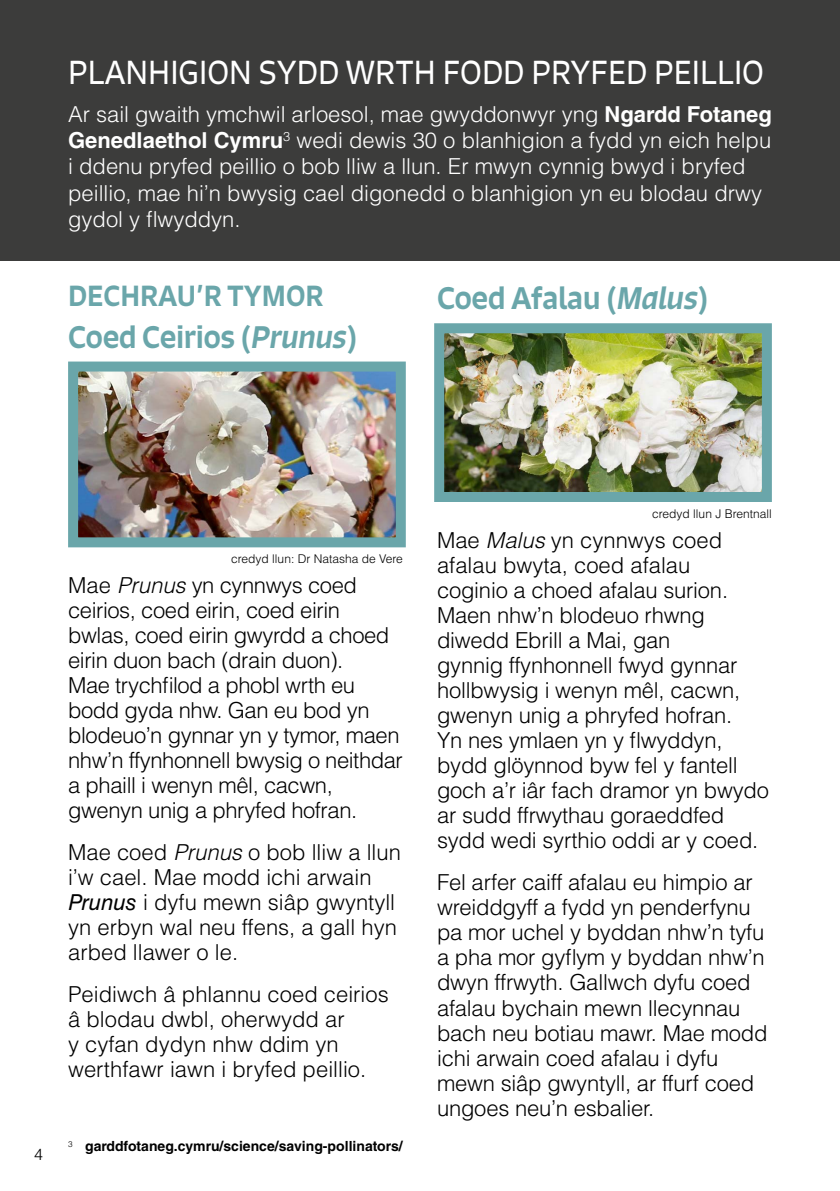
<style>
.page{position:relative;width:840px;height:1191px;background:#fff}
.page>*{position:absolute;margin:0;border:0;box-sizing:border-box;transform-origin:0 0}
.h_span{font:32px "Signo";color:#fff}
.H3_names_of_plants{font:500 30px "Signo";letter-spacing:-.02em;color:#6aa6aa}
.H2_sub_heading_teal{font:500 28px "Signo";color:#6aa6aa}
.p_Main_Text_11{font:300 22px/25px "Helvetica LT Std";letter-spacing:-.01em;color:#000}
.p_text_white_span_8_spaces{font:300 22px/26.4px "Helvetica LT Std";color:#fff}
.t1{font:300 16px "Helvetica LT Std";color:#000}
.p_footnote{font:700 14px "Helvetica LT Std";color:#000}
.p_Image_Credits{font:300 12px "Helvetica LT Std";color:#000}
.s1{font-weight:700}
.s2{font-style:italic}
.s3{font-weight:400;font-style:italic}
</style>
<div class="page">
<div style="left:0;top:0;width:839px;height:261px;background:#3c3c3b"></div>
<img style="left:79px;top:372px;width:315px;height:164px">
<div style="left:68px;top:361px;width:337px;height:186px;border:10px solid #6aa6aa"></div>
<img style="left:445px;top:334px;width:315px;height:157px">
<div style="left:434px;top:323px;width:337px;height:179px;border:10px solid #6aa6aa"></div>
<p class="h_span" style="left:68px;top:52px;width:697px">PLANHIGION SYDD WRTH FODD PRYFED PEILLIO</p>
<p class="p_text_white_span_8_spaces" style="left:68px;top:100px;width:704px">Ar sail gwaith ymchwil arloesol, mae gwyddonwyr yng <span class="s1">Ngardd Fotaneg Genedlaethol Cymru</span><sup>3</sup> wedi dewis 30 o blanhigion a fydd yn eich helpu i ddenu pryfed peillio o bob lliw a llun. Er mwyn cynnig bwyd i bryfed peillio, mae hi’n bwysig cael digonedd o blanhigion yn eu blodau drwy gydol y flwyddyn.</p>
<h2 class="H2_sub_heading_teal" style="left:68px;top:278px;width:257px">DECHRAU’R TYMOR</h2>
<h3 class="H3_names_of_plants" style="left:68px;top:317px;width:291px">Coed Ceirios (<span class="s2">Prunus</span>)</h3>
<h3 class="H3_names_of_plants" style="left:437px;top:278px;width:273px">Coed Afalau (<span class="s2">Malus</span>)</h3>
<p class="t1" style="left:34px;top:1143px;width:10px">4</p>
<p class="p_Image_Credits" style="left:231px;top:552px;width:173px">credyd llun: Dr Natasha de Vere</p>
<p class="p_Main_Text_11" style="left:68px;top:573px;width:336px">Mae <span class="s2">Prunus</span> yn cynnwys coed ceirios, coed eirin, coed eirin bwlas, coed eirin gwyrdd a choed eirin duon bach (drain duon).<br>Mae trychfilod a phobl wrth eu bodd gyda nhw. Gan eu bod yn blodeuo’n gynnar yn y tymor, maen nhw’n ffynhonnell bwysig o neithdar a phaill i wenyn mêl, cacwn, gwenyn unig a phryfed hofran.</p>
<p class="p_Main_Text_11" style="left:68px;top:840px;width:334px">Mae coed <span class="s2">Prunus</span> o bob lliw a llun i’w cael. Mae modd ichi arwain<br><span class="s3">Prunus</span> i dyfu mewn siâp gwyntyll yn erbyn wal neu ffens, a gall hyn arbed llawer o le.</p>
<p class="p_Main_Text_11" style="left:68px;top:982px;width:322px">Peidiwch â phlannu coed ceirios â blodau dwbl, oherwydd ar<br>y cyfan dydyn nhw ddim yn werthfawr iawn i bryfed peillio.</p>
<p class="p_footnote" style="left:68px;top:1137px;width:336px"><sup>3</sup> garddfotaneg.cymru/science/saving-pollinators/</p>
<p class="p_Image_Credits" style="left:651px;top:506px;width:121px">credyd llun J Brentnall</p>
<p class="p_Main_Text_11" style="left:437px;top:528px;width:333px">Mae <span class="s2">Malus</span> yn cynnwys coed afalau bwyta, coed afalau<br>coginio a choed afalau surion.<br>Maen nhw’n blodeuo rhwng diwedd Ebrill a Mai, gan<br>gynnig ffynhonnell fwyd gynnar hollbwysig i wenyn mêl, cacwn, gwenyn unig a phryfed hofran.<br>Yn nes ymlaen yn y flwyddyn, bydd glöynnod byw fel y fantell goch a’r iâr fach dramor yn bwydo ar sudd ffrwythau goraeddfed sydd wedi syrthio oddi ar y coed.</p>
<p class="p_Main_Text_11" style="left:437px;top:870px;width:332px">Fel arfer caiff afalau eu himpio ar wreiddgyff a fydd yn penderfynu pa mor uchel y byddan nhw’n tyfu a pha mor gyflym y byddan nhw’n dwyn ffrwyth. Gallwch dyfu coed afalau bychain mewn llecynnau bach neu botiau mawr. Mae modd ichi arwain coed afalau i dyfu mewn siâp gwyntyll, ar ffurf coed ungoes neu’n esbalier.</p>
</div>
